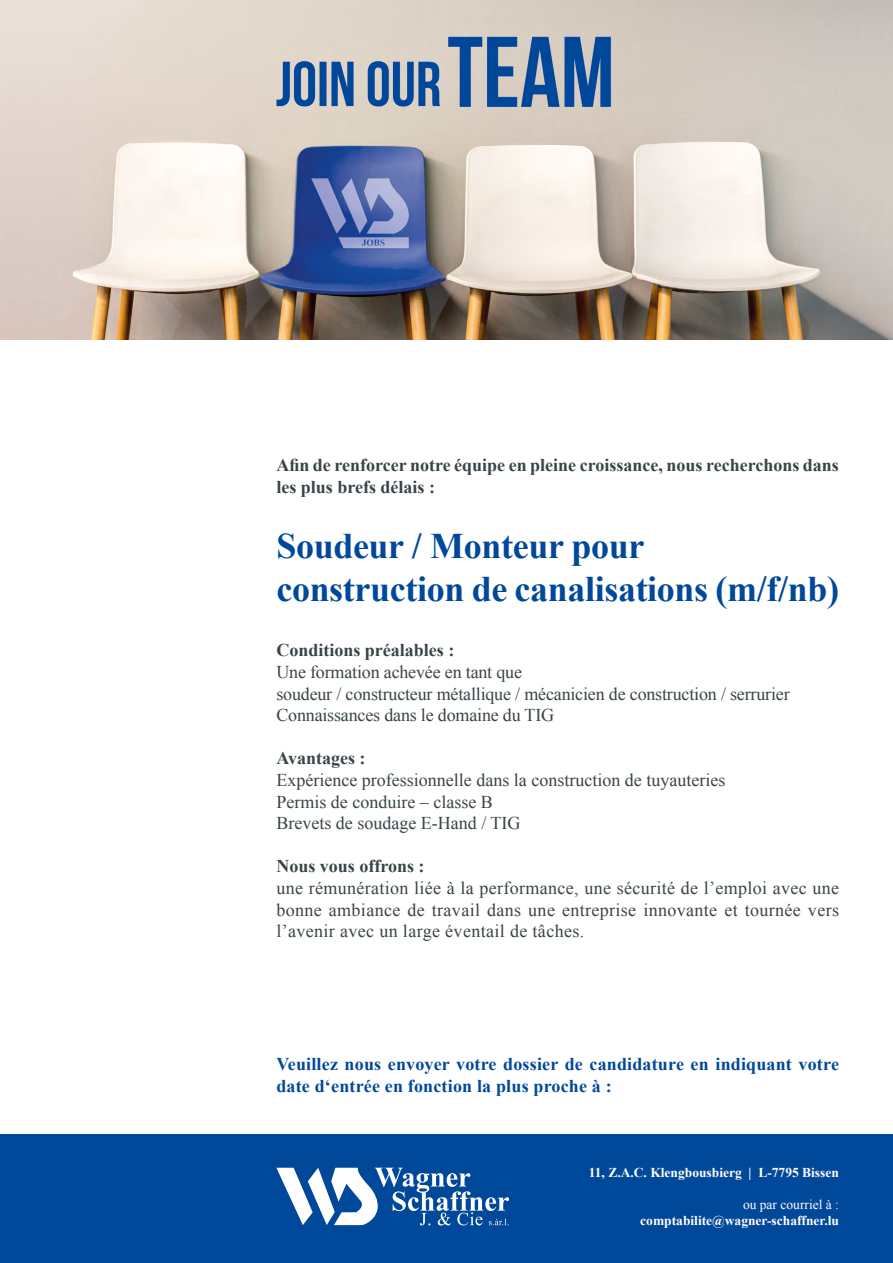
<style>
.page{position:relative;width:893px;height:1263px;background:#fff}
.page>*{position:absolute;margin:0;border:0;box-sizing:border-box;transform-origin:0 0}
.t1{font:700 36px/43.2px "Times New Roman";letter-spacing:-.01em;color:#00489a}
.t2{font:18px/21.6px "Times New Roman";color:#394448}
.t3{font:700 18px/21.6px "Times New Roman";color:#394448}
.t4{font:700 18px/21.6px "Times New Roman";letter-spacing:.01em;color:#00489a}
.t5{font:700 13.5px "Times New Roman";color:#fff}
.t6{font:13.5px "Times New Roman";color:#fff}
</style>
<div class="page">
<img style="left:0;top:0;width:893px;height:340px">
<div style="left:0;top:1134px;width:893px;height:129px;background:#00489a"></div>
<svg style="left:276px;top:1168px;width:233px;height:57px"></svg>
<p class="t3" style="left:276px;top:454px;width:564px">Afin de renforcer notre équipe en pleine croissance, nous recherchons dans les plus brefs délais :</p>
<h1 class="t1" style="left:276px;top:523px;width:564px">Soudeur / Monteur pour construction de canalisations (m/f/nb)</h1>
<p class="t3" style="left:276px;top:639px;width:180px">Conditions préalables :</p>
<p class="t2" style="left:276px;top:661px;width:515px">Une formation achevée en tant que<br>soudeur / constructeur métallique / mécanicien de construction / serrurier<br>Connaissances dans le domaine du TIG</p>
<p class="t3" style="left:276px;top:747px;width:91px">Avantages :</p>
<p class="t2" style="left:276px;top:769px;width:450px">Expérience professionnelle dans la construction de tuyauteries<br>Permis de conduire – classe B<br>Brevets de soudage E-Hand / TIG</p>
<p class="t3" style="left:276px;top:855px;width:150px">Nous vous offrons :</p>
<p class="t2" style="left:276px;top:877px;width:564px;text-align:justify">une rémunération liée à la performance, une sécurité de l’emploi avec une bonne ambiance de travail dans une entreprise innovante et tournée vers l’avenir avec un large éventail de tâches.</p>
<p class="t4" style="left:276px;top:1053px;width:564px">Veuillez nous envoyer votre dossier de candidature en indiquant votre date d‘entrée en fonction la plus proche à :</p>
<p class="t5" style="left:589px;top:1163px;width:252px">11, Z.A.C. Klengbousbierg | L-7795 Bissen</p>
<p class="t6" style="left:743px;top:1196px;width:97px">ou par courriel à :</p>
<p class="t5" style="left:640px;top:1211px;width:200px">comptabilite@wagner-schaffner.lu</p>
</div>
